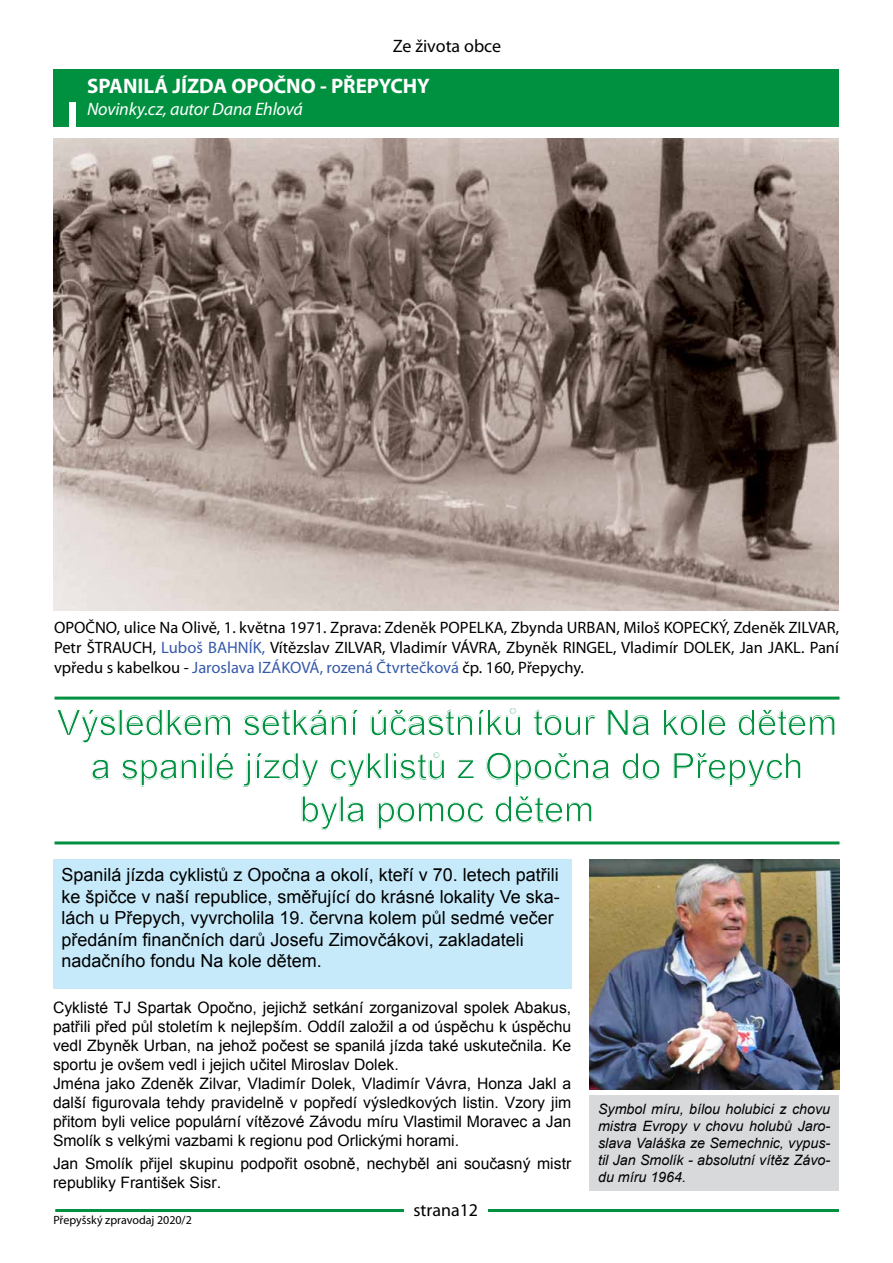
<style>
.page{position:relative;width:893px;height:1263px;background:#fff}
.page>*{position:absolute;margin:0;border:0;box-sizing:border-box;transform-origin:0 0}
.t1{font:36px/43.2px "Arial";color:#009140;text-align:center}
.t2{font:700 21px "Myriad Pro";color:#fff}
.t3{font:18px/21.6px "Arial";color:#000}
.t4{font:italic 18px "Myriad Pro";letter-spacing:-.01em;color:#fff}
.t5{font:18px "Myriad Pro";color:#000}
.t6{font:16.5px/19.8px "Myriad Pro";color:#000;text-align:justify}
.t7{font:15.75px/18.9px "Arial";color:#000}
.t8{font:italic 14.25px/17.1px "Arial";color:#000;text-align:justify}
.t9{font:12px "Myriad Pro";color:#000}
.s1{color:#375ba9}
.s2{font-size:16.5px}
</style>
<div class="page">
<hr style="left:55px;top:1209px;width:784px;height:3px;background:#009140">
<div style="left:404px;top:1202px;width:83px;height:25px;background:#fff"></div>
<div style="left:53px;top:69px;width:786px;height:58px;background:#009140"></div>
<div style="left:69px;top:102px;width:7px;height:26px;background:#fff"></div>
<img style="left:53px;top:139px;width:786px;height:471px">
<hr style="left:55px;top:697px;width:784px;height:3px;background:#009140">
<hr style="left:55px;top:841px;width:784px;height:3px;background:#009140">
<div style="left:53px;top:859px;width:518px;height:130px;background:#c7eafb"></div>
<img style="left:590px;top:859px;width:249px;height:231px">
<div style="left:590px;top:1095px;width:249px;height:96px;background:#d7d9da"></div>
<p class="t5" style="left:393px;top:35px;width:110px">Ze života obce</p>
<h2 class="t2" style="left:87px;top:73px;width:344px">SPANILÁ JÍZDA OPOČNO - PŘEPYCHY</h2>
<p class="t4" style="left:87px;top:98px;width:217px">Novinky.cz, autor Dana Ehlová</p>
<p class="t6" style="left:54px;top:618px;width:787px">OPOČNO, ulice Na Olivě, 1. května 1971. Zprava: Zdeněk POPELKA, Zbynda URBAN, Miloš KOPECKÝ, Zdeněk ZILVAR, Petr ŠTRAUCH, <span class="s1">Luboš BAHNÍK,</span> Vítězslav ZILVAR, Vladimír VÁVRA, Zbyněk RINGEL, Vladimír DOLEK, Jan JAKL. Paní vpředu s kabelkou - <span class="s1">Jaroslava IZÁKOVÁ, rozená Čtvrtečková</span> čp. 160, Přepychy.</p>
<h1 class="t1" style="left:57px;top:701px;width:782px">Výsledkem setkání účastníků tour Na kole dětem a spanilé jízdy cyklistů z Opočna do Přepych byla pomoc dětem</h1>
<p class="t3" style="left:62px;top:864px;width:500px">Spanilá jízda cyklistů z Opočna a okolí, kteří v 70. letech patřili ke špičce v naší republice, směřující do krásné lokality Ve ska&shy;lách u Přepych, vyvrcholila 19. června kolem půl sedmé večer předáním finančních darů Josefu Zimovčákovi, zakladateli nadačního fondu Na kole dětem.</p>
<p class="t7" style="left:53px;top:998px;width:520px">Cyklisté TJ Spartak Opočno, jejichž setkání zorganizoval spolek Abakus, patřili před půl stoletím k nejlepším. Oddíl založil a od úspěchu k úspěchu vedl Zbyněk Urban, na jehož počest se spanilá jízda také uskutečnila. Ke sportu je ovšem vedl i jejich učitel Miroslav Dolek.<br>Jména jako Zdeněk Zilvar, Vladimír Dolek, Vladimír Vávra, Honza Jakl a další figurovala tehdy pravidelně v popředí výsledkových listin. Vzory jim přitom byli velice populární vítězové Závodu míru Vlastimil Moravec a Jan Smolík s velkými vazbami k regionu pod Orlickými horami.</p>
<p class="t7" style="left:53px;top:1153px;width:520px;line-height:19.8px">Jan Smolík přijel skupinu podpořit osobně, nechyběl ani současný mistr republiky František Sisr<span class="s2">.</span></p>
<p class="t9" style="left:53px;top:1213px;width:140px">Přepyšský zpravodaj 2020/2</p>
<p class="t5" style="left:413px;top:1199px;width:66px">strana12</p>
<p class="t8" style="left:598px;top:1100px;width:234px">Symbol míru, bílou holubici z chovu mistra Evropy v chovu holubů Jaro&shy;slava Valáška ze Semechnic, vypus&shy;til Jan Smolík - absolutní vítěz Závo&shy;du míru 1964.</p>
</div>
